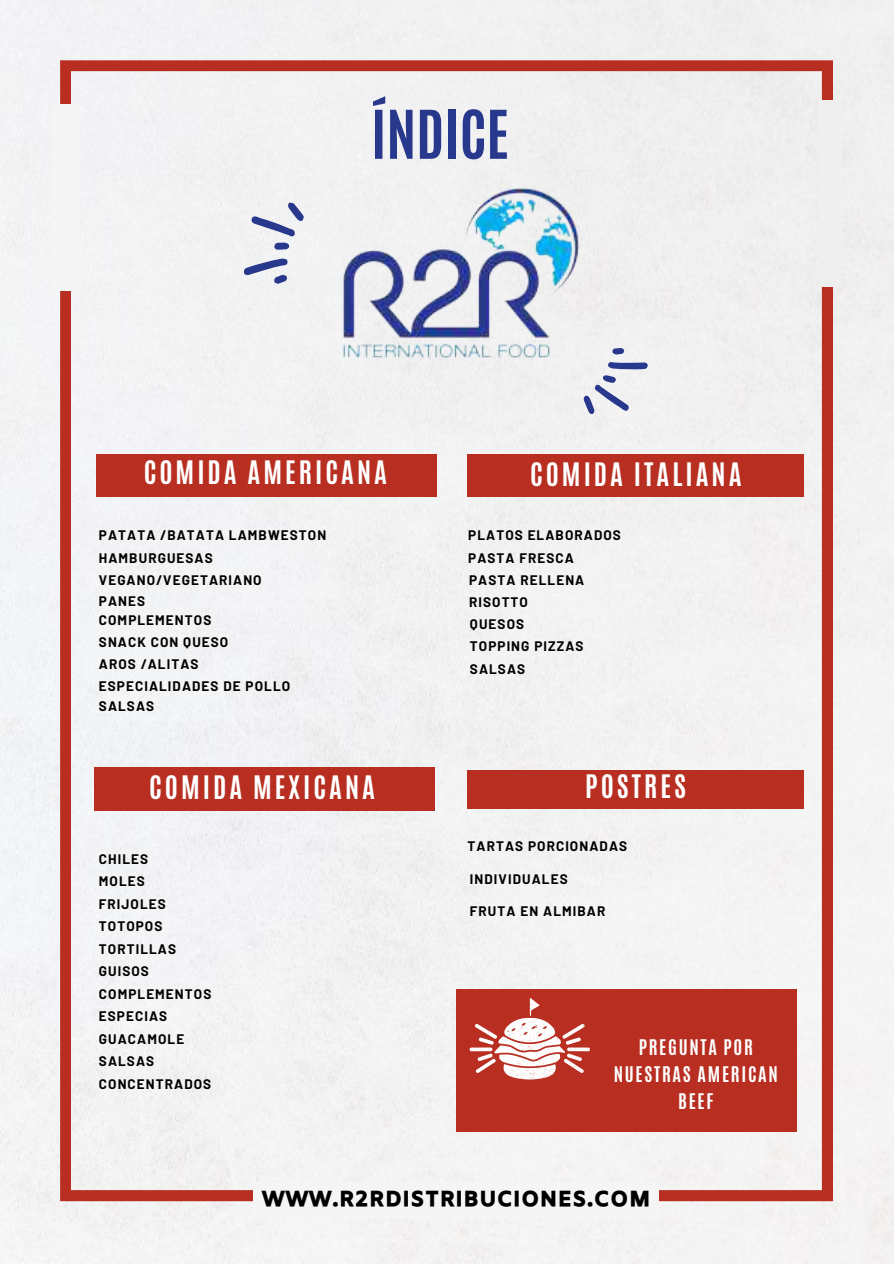
<style>
.page{position:relative;width:894px;height:1264px;background:#fff}
.page>*{position:absolute;margin:0;border:0;box-sizing:border-box;transform-origin:0 0}
.t1{font:700 57px "Antonio";color:#28388d}
.t2{font:700 27px "Antonio";letter-spacing:.11em;color:#fff}
.t3{font:21.15px "CA Generated";letter-spacing:.05em;color:#000}
.t4{font:700 18px/27px "Antonio";letter-spacing:.095em;color:#fff;text-align:center}
.t5{font:700 13.5px/22.5px "Barlow";letter-spacing:.08em;color:#000}
</style>
<div class="page">
<div style="left:0;top:0;width:893px;height:1263px;background:#f3f3f4"></div>
<div style="left:60px;top:60px;width:772px;height:1141px;background:#f2f2f3"></div>
<div style="left:52px;top:104px;width:27px;height:187px;background:#f5f5f6"></div>
<div style="left:817px;top:100px;width:24px;height:187px;background:#efefef"></div>
<svg style="left:583px;top:348px;width:65px;height:66px"></svg>
<svg style="left:244px;top:202px;width:60px;height:82px"></svg>
<div style="left:96px;top:454px;width:340px;height:42px;background:#b82f22"></div>
<div style="left:467px;top:454px;width:336px;height:43px;background:#b82f22"></div>
<div style="left:95px;top:767px;width:340px;height:43px;background:#b82f22"></div>
<div style="left:456px;top:989px;width:340px;height:143px;background:#b82f22"></div>
<svg style="left:469px;top:998px;width:120px;height:81px"></svg>
<div style="left:467px;top:770px;width:336px;height:38px;background:#b82f22"></div>
<img style="left:336px;top:183px;width:248px;height:181px">
<div style="left:253px;top:1182px;width:406px;height:36px;background:#f5f5f6"></div>
<h1 class="t1" style="left:371px;top:94px;width:139px">ÍNDICE</h1>
<h2 class="t2" style="left:144px;top:453px;width:245px">COMIDA AMERICANA</h2>
<h2 class="t2" style="left:530px;top:455px;width:213px">COMIDA ITALIANA</h2>
<p class="t5" style="left:99px;top:524px;width:229px">PATATA /BATATA LAMBWESTON<br>HAMBURGUESAS</p>
<p class="t5" style="left:99px;top:591px;width:114px;line-height:18.8px">PANES<br>COMPLEMENTOS</p>
<p class="t5" style="left:99px;top:630px;width:193px">SNACK CON QUESO<br>AROS /ALITAS<br>ESPECIALIDADES DE POLLO</p>
<p class="t5" style="left:99px;top:694px;width:57px">SALSAS</p>
<p class="t5" style="left:99px;top:568px;width:164px">VEGANO/VEGETARIANO</p>
<h2 class="t2" style="left:149px;top:768px;width:227px">COMIDA MEXICANA</h2>
<p class="t5" style="left:99px;top:847px;width:114px">CHILES<br>MOLES<br>FRIJOLES<br>TOTOPOS<br>TORTILLAS<br>GUISOS<br>COMPLEMENTOS<br>ESPECIAS<br>GUACAMOLE<br>SALSAS<br>CONCENTRADOS</p>
<p class="t5" style="left:468px;top:524px;width:154px">PLATOS ELABORADOS<br>PASTA FRESCA<br>PASTA RELLENA<br>RISOTTO<br>QUESOS<br>TOPPING PIZZAS<br>SALSAS</p>
<h2 class="t2" style="left:585px;top:767px;width:102px">POSTRES</h2>
<p class="t5" style="left:467px;top:834px;width:161px">TARTAS PORCIONADAS</p>
<p class="t5" style="left:470px;top:867px;width:99px">INDIVIDUALES</p>
<p class="t5" style="left:470px;top:899px;width:137px">FRUTA EN ALMIBAR</p>
<h3 class="t4" style="left:613px;top:1033px;width:166px">PREGUNTA POR<br>NUESTRAS AMERICAN<br>BEEF</h3>
<h3 class="t3" style="left:262px;top:1185px;width:389px">WWW.R2RDISTRIBUCIONES.COM</h3>
</div>
